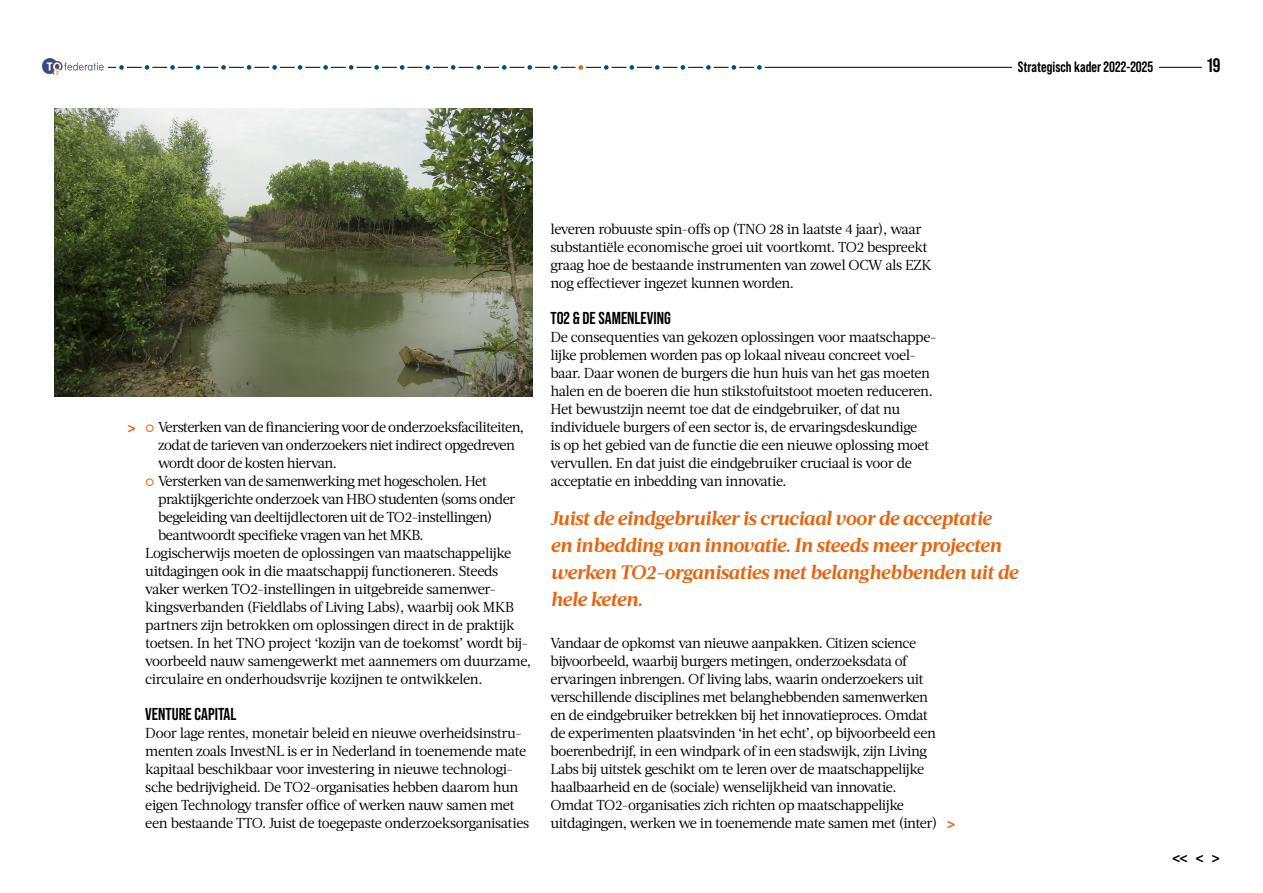
<style>
.page{position:relative;width:1263px;height:893px;background:#fff}
.page>*{position:absolute;margin:0;border:0;box-sizing:border-box;transform-origin:0 0}
.t1{font:italic 700 19.5px/27px "Acta";letter-spacing:-.025em;color:#e6650e}
.t2{font:700 19.5px "Bebas Neue Pro";color:#000}
.t3{font:18px "Bebas Neue Pro Exp Bd";color:#000}
.t4{font:18px "Bebas Neue Pro Exp Bd";color:#e6650e}
.t5{font:700 17.25px "Bebas Neue Pro";color:#000}
.t6{font:700 15px "Bebas Neue Pro";color:#000}
.t7{font:14.4px/18px "Acta";letter-spacing:-.035em;color:#000}
</style>
<div class="page">
<img style="left:55px;top:108px;width:477px;height:288px">
<hr style="left:68px;top:67px;width:1134px;height:1px;background:#000">
<img style="left:43px;top:58px;width:65px;height:17px">
<div style="left:1012px;top:47px;width:147px;height:31px;background:#fff"></div>
<div style="left:118px;top:64px;width:7px;height:7px;background:#004d8a;border-radius:50%"></div>
<div style="left:116px;top:62px;width:11px;height:11px;border:3px solid #fff;border-radius:50%"></div>
<div style="left:143px;top:64px;width:8px;height:7px;background:#004d8a;border-radius:50%"></div>
<div style="left:142px;top:62px;width:10px;height:11px;border:3px solid #fff;border-radius:50%"></div>
<div style="left:169px;top:64px;width:7px;height:7px;background:#004d8a;border-radius:50%"></div>
<div style="left:167px;top:62px;width:11px;height:11px;border:3px solid #fff;border-radius:50%"></div>
<div style="left:194px;top:64px;width:8px;height:7px;background:#004d8a;border-radius:50%"></div>
<div style="left:193px;top:62px;width:10px;height:11px;border:3px solid #fff;border-radius:50%"></div>
<div style="left:220px;top:64px;width:7px;height:7px;background:#004d8a;border-radius:50%"></div>
<div style="left:218px;top:62px;width:11px;height:11px;border:3px solid #fff;border-radius:50%"></div>
<div style="left:245px;top:64px;width:8px;height:7px;background:#004d8a;border-radius:50%"></div>
<div style="left:244px;top:62px;width:10px;height:11px;border:3px solid #fff;border-radius:50%"></div>
<div style="left:271px;top:64px;width:7px;height:7px;background:#004d8a;border-radius:50%"></div>
<div style="left:269px;top:62px;width:11px;height:11px;border:3px solid #fff;border-radius:50%"></div>
<div style="left:296px;top:64px;width:8px;height:7px;background:#004d8a;border-radius:50%"></div>
<div style="left:295px;top:62px;width:10px;height:11px;border:3px solid #fff;border-radius:50%"></div>
<div style="left:322px;top:64px;width:7px;height:7px;background:#004d8a;border-radius:50%"></div>
<div style="left:320px;top:62px;width:11px;height:11px;border:3px solid #fff;border-radius:50%"></div>
<div style="left:347px;top:64px;width:8px;height:7px;background:#004d8a;border-radius:50%"></div>
<div style="left:346px;top:62px;width:10px;height:11px;border:3px solid #fff;border-radius:50%"></div>
<div style="left:373px;top:64px;width:7px;height:7px;background:#004d8a;border-radius:50%"></div>
<div style="left:371px;top:62px;width:11px;height:11px;border:3px solid #fff;border-radius:50%"></div>
<div style="left:398px;top:64px;width:8px;height:7px;background:#004d8a;border-radius:50%"></div>
<div style="left:397px;top:62px;width:10px;height:11px;border:3px solid #fff;border-radius:50%"></div>
<div style="left:424px;top:64px;width:7px;height:7px;background:#004d8a;border-radius:50%"></div>
<div style="left:422px;top:62px;width:11px;height:11px;border:3px solid #fff;border-radius:50%"></div>
<div style="left:449px;top:64px;width:8px;height:7px;background:#004d8a;border-radius:50%"></div>
<div style="left:448px;top:62px;width:10px;height:11px;border:3px solid #fff;border-radius:50%"></div>
<div style="left:475px;top:64px;width:7px;height:7px;background:#004d8a;border-radius:50%"></div>
<div style="left:473px;top:62px;width:11px;height:11px;border:3px solid #fff;border-radius:50%"></div>
<div style="left:500px;top:64px;width:8px;height:7px;background:#004d8a;border-radius:50%"></div>
<div style="left:499px;top:62px;width:11px;height:11px;border:3px solid #fff;border-radius:50%"></div>
<div style="left:526px;top:64px;width:8px;height:7px;background:#004d8a;border-radius:50%"></div>
<div style="left:524px;top:62px;width:11px;height:11px;border:3px solid #fff;border-radius:50%"></div>
<div style="left:551px;top:64px;width:8px;height:7px;background:#004d8a;border-radius:50%"></div>
<div style="left:550px;top:62px;width:11px;height:11px;border:3px solid #fff;border-radius:50%"></div>
<div style="left:577px;top:64px;width:8px;height:7px;background:#e6650e;border-radius:50%"></div>
<div style="left:575px;top:62px;width:11px;height:11px;border:3px solid #fff;border-radius:50%"></div>
<div style="left:602px;top:64px;width:8px;height:7px;background:#004d8a;border-radius:50%"></div>
<div style="left:601px;top:62px;width:11px;height:11px;border:3px solid #fff;border-radius:50%"></div>
<div style="left:628px;top:64px;width:8px;height:7px;background:#004d8a;border-radius:50%"></div>
<div style="left:626px;top:62px;width:11px;height:11px;border:3px solid #fff;border-radius:50%"></div>
<div style="left:653px;top:64px;width:8px;height:7px;background:#004d8a;border-radius:50%"></div>
<div style="left:652px;top:62px;width:11px;height:11px;border:3px solid #fff;border-radius:50%"></div>
<div style="left:679px;top:64px;width:8px;height:7px;background:#004d8a;border-radius:50%"></div>
<div style="left:677px;top:62px;width:11px;height:11px;border:3px solid #fff;border-radius:50%"></div>
<div style="left:704px;top:64px;width:8px;height:7px;background:#004d8a;border-radius:50%"></div>
<div style="left:703px;top:62px;width:11px;height:11px;border:3px solid #fff;border-radius:50%"></div>
<div style="left:730px;top:64px;width:8px;height:7px;background:#004d8a;border-radius:50%"></div>
<div style="left:728px;top:62px;width:11px;height:11px;border:3px solid #fff;border-radius:50%"></div>
<div style="left:755px;top:64px;width:8px;height:7px;background:#004d8a;border-radius:50%"></div>
<div style="left:754px;top:62px;width:11px;height:11px;border:3px solid #fff;border-radius:50%"></div>
<p class="t6" style="left:1018px;top:58px;width:137px">Strategisch kader 2022-2025</p>
<h1 class="t2" style="left:1207px;top:54px;width:15px">19</h1>
<p class="t4" style="left:127px;top:416px;width:11px">&gt;</p>
<p class="t7" style="left:158px;top:418px;width:368px">Versterken van de financiering voor de onderzoeksfaciliteiten,</p>
<p class="t7" style="left:158px;top:436px;width:358px">zodat de tarieven van onderzoekers niet indirect opgedreven</p>
<p class="t7" style="left:158px;top:454px;width:180px">wordt door de kosten hiervan.</p>
<p class="t7" style="left:158px;top:472px;width:330px">Versterken van de samenwerking met hogescholen. Het</p>
<p class="t7" style="left:158px;top:490px;width:359px">praktijkgerichte onderzoek van HBO studenten (soms onder</p>
<p class="t7" style="left:158px;top:508px;width:336px">begeleiding van deeltijdlectoren uit de TO2-instellingen)</p>
<p class="t7" style="left:158px;top:526px;width:267px">beantwoordt specifieke vragen van het MKB.</p>
<p class="t7" style="left:145px;top:544px;width:367px">Logischerwijs moeten de oplossingen van maatschappelijke</p>
<p class="t7" style="left:145px;top:562px;width:355px">uitdagingen ook in die maatschappij functioneren. Steeds</p>
<p class="t7" style="left:145px;top:580px;width:352px">vaker werken TO2-instellingen in uitgebreide samenwer-</p>
<p class="t7" style="left:145px;top:598px;width:370px">kingsverbanden (Fieldlabs of Living Labs), waarbij ook MKB</p>
<p class="t7" style="left:145px;top:616px;width:371px">partners zijn betrokken om oplossingen direct in de praktijk</p>
<p class="t7" style="left:145px;top:634px;width:384px">toetsen. In het TNO project ‘kozijn van de toekomst’ wordt bij-</p>
<p class="t7" style="left:145px;top:652px;width:387px">voorbeeld nauw samengewerkt met aannemers om duurzame,</p>
<p class="t7" style="left:145px;top:670px;width:339px">circulaire en onderhoudsvrije kozijnen te ontwikkelen.</p>
<p class="t5" style="left:145px;top:704px;width:92px">VENTURE CAPITAL</p>
<p class="t7" style="left:145px;top:724px;width:385px">Door lage rentes, monetair beleid en nieuwe overheidsinstru&shy;menten zoals InvestNL is er in Nederland in toenemende mate kapitaal beschikbaar voor investering in nieuwe technologi&shy;sche bedrijvigheid. De TO2-organisaties hebben daarom hun eigen Technology transfer office of werken nauw samen met een bestaande TTO. Juist de toegepaste onderzoeksorganisaties</p>
<p class="t7" style="left:550px;top:220px;width:383px">leveren robuuste spin-offs op (TNO 28 in laatste 4 jaar), waar substantiële economische groei uit voortkomt. TO2 bespreekt graag hoe de bestaande instrumenten van zowel OCW als EZK nog effectiever ingezet kunnen worden.</p>
<p class="t5" style="left:550px;top:308px;width:122px">TO2 &amp; DE SAMENLEVING</p>
<p class="t7" style="left:550px;top:328px;width:388px">De consequenties van gekozen oplossingen voor maatschappe&shy;lijke problemen worden pas op lokaal niveau concreet voel&shy;baar. Daar wonen de burgers die hun huis van het gas moeten halen en de boeren die hun stikstofuitstoot moeten reduceren.<br>Het bewustzijn neemt toe dat de eindgebruiker, of dat nu individuele burgers of een sector is, de ervaringsdeskundige<br>is op het gebied van de functie die een nieuwe oplossing moet vervullen. En dat juist die eindgebruiker cruciaal is voor de acceptatie en inbedding van innovatie.</p>
<h1 class="t1" style="left:550px;top:505px;width:469px">Juist de eindgebruiker is cruciaal voor de acceptatie<br>en inbedding van innovatie. In steeds meer projecten werken TO2-organisaties met belanghebbenden uit de hele keten.</h1>
<p class="t7" style="left:550px;top:634px;width:388px">Vandaar de opkomst van nieuwe aanpakken. Citizen science bijvoorbeeld, waarbij burgers metingen, onderzoeksdata of ervaringen inbrengen. Of living labs, waarin onderzoekers uit verschillende disciplines met belanghebbenden samenwerken en de eindgebruiker betrekken bij het innovatieproces. Omdat de experimenten plaatsvinden ‘in het echt’, op bijvoorbeeld een boerenbedrijf, in een windpark of in een stadswijk, zijn Living Labs bij uitstek geschikt om te leren over de maatschappelijke haalbaarheid en de (sociale) wenselijkheid van innovatie.<br>Omdat TO2-organisaties zich richten op maatschappelijke uitdagingen, werken we in toenemende mate samen met (inter)</p>
<p class="t4" style="left:946px;top:812px;width:11px">&gt;</p>
<p class="t3" style="left:1172px;top:847px;width:50px">&lt;&lt;&lt;&gt;</p>
</div>
